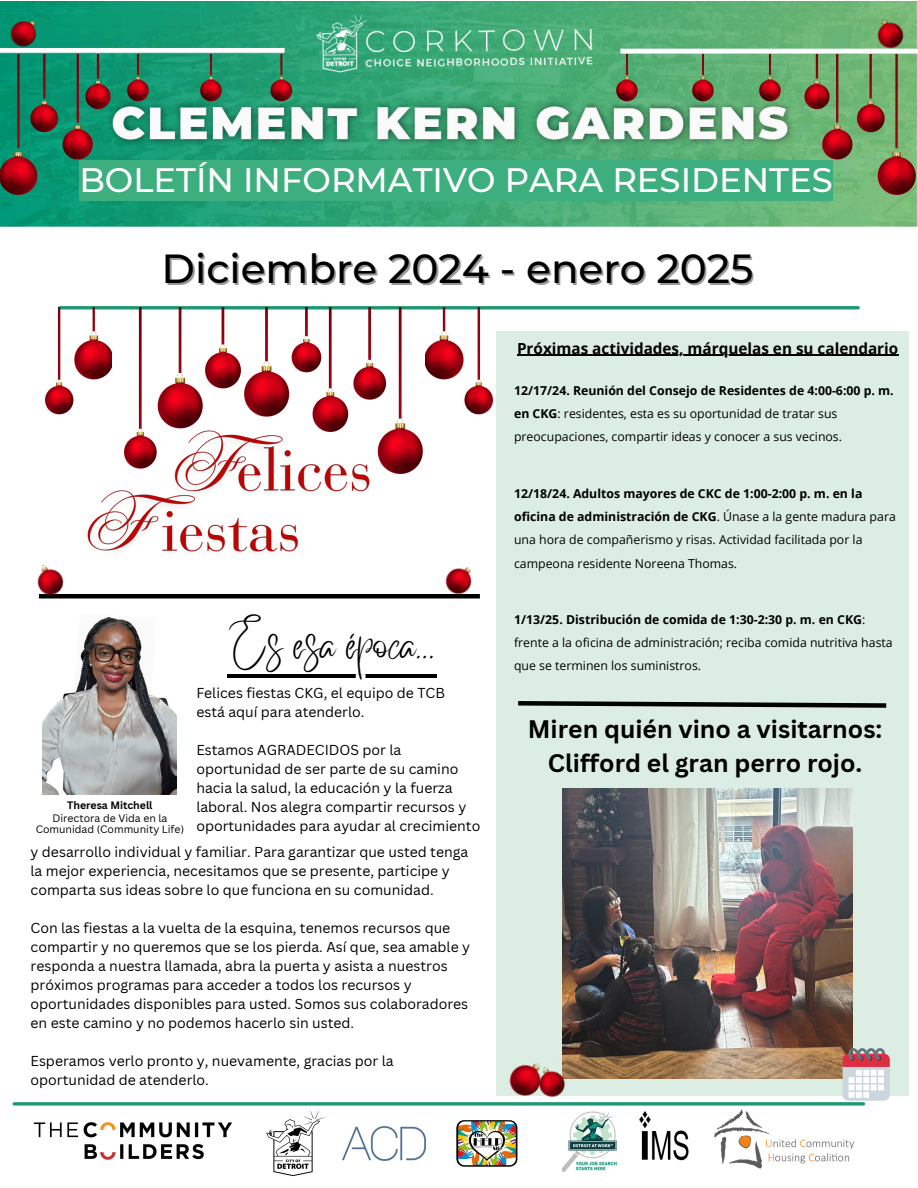
<style>
.page{position:relative;width:918px;height:1188px;background:#fff}
.page>*{position:absolute;margin:0;border:0;box-sizing:border-box;transform-origin:0 0}
.t1{font:500 40.5px "Montserrat";color:#000}
.t2{font:36px "Better Saturday";color:#000}
.t3{font:500 33.9px "Montserrat";color:#fff}
.t4{font:700 24.75px/34.5px "Canva Sans";color:#000;text-align:center}
.t5{font:700 15.3px "Open Sans";color:#000}
.t6{font:14.1px/18.9px "Canva Sans";color:#000}
.t7{font:12.3px/23.4px "Open Sans";color:#000}
.t8{font:10.5px/11.4px "Canva Sans";color:#000;text-align:center}
.t9{font:700 10.5px "Canva Sans";color:#000}
.s1{font-weight:700}
</style>
<div class="page">
<img style="left:0;top:2px;width:918px;height:225px">
<img style="left:33px;top:1122px;width:199px;height:38px">
<img style="left:266px;top:1110px;width:58px;height:67px">
<div style="left:496px;top:331px;width:413px;height:764px;background:#dcede4"></div>
<img style="left:563px;top:789px;width:290px;height:290px">
<svg style="left:14px;top:1102px;width:850px;height:4px;background:#3fa788"></svg>
<hr style="left:60px;top:306px;width:798px;height:3px;background:#1c9872">
<img style="left:343px;top:1127px;width:83px;height:34px">
<img style="left:639px;top:1111px;width:50px;height:50px">
<img style="left:711px;top:1103px;width:151px;height:66px">
<hr style="left:39px;top:594px;width:441px;height:4px;background:#000">
<svg style="left:843px;top:1048px;width:47px;height:53px;background:#d0b2b9"></svg>
<img style="left:563px;top:1111px;width:53px;height:61px">
<img style="left:43px;top:617px;width:134px;height:177px">
<img style="left:45px;top:308px;width:66px;height:107px">
<img style="left:804px;top:54px;width:112px;height:141px">
<img style="left:0;top:54px;width:111px;height:141px">
<img style="left:124px;top:54px;width:25px;height:60px">
<img style="left:197px;top:54px;width:25px;height:60px">
<img style="left:268px;top:54px;width:25px;height:60px">
<img style="left:613px;top:54px;width:25px;height:60px">
<img style="left:690px;top:54px;width:25px;height:60px">
<img style="left:757px;top:54px;width:24px;height:60px">
<img style="left:124px;top:308px;width:298px;height:165px">
<img style="left:426px;top:308px;width:66px;height:107px">
<img style="left:438px;top:567px;width:42px;height:32px">
<img style="left:3px;top:11px;width:42px;height:43px">
<img style="left:551px;top:1062px;width:19px;height:41px">
<img style="left:37px;top:560px;width:32px;height:39px">
<img style="left:871px;top:13px;width:38px;height:41px">
<img style="left:501px;top:1063px;width:50px;height:41px">
<hr style="left:517px;top:355px;width:381px;height:1px;background:#000">
<svg style="left:518px;top:701px;width:369px;height:7px"></svg>
<img style="left:456px;top:1120px;width:62px;height:46px;border-radius:8px">
<hr style="left:227px;top:675px;width:210px;height:3px;background:#000">
<img style="left:292px;top:442px;width:84px;height:50px">
<img style="left:207px;top:523px;width:91px;height:30px">
<img style="left:166px;top:414px;width:126px;height:109px">
<img style="left:87px;top:473px;width:118px;height:80px">
<div style="left:79px;top:160px;width:754px;height:41px;background:#3dae7e"></div>
<p class="t3" style="left:79px;top:159px;width:755px">BOLETÍN INFORMATIVO PARA RESIDENTES</p>
<p class="t1" style="left:162px;top:244px;width:593px">Diciembre 2024 - enero 2025</p>
<p class="t5" style="left:517px;top:337px;width:383px">Próximas actividades, márquelas en su calendario</p>
<p class="t7" style="left:514px;top:378px;width:381px"><span class="s1">12/17/24. Reunión del Consejo de Residentes de 4:00-6:00 p. m. en CKG</span>: residentes, esta es su oportunidad de tratar sus preocupaciones, compartir ideas y conocer a sus vecinos.</p>
<p class="t2" style="left:227px;top:639px;width:211px">Es esa época...</p>
<h3 class="t6" style="left:196px;top:684px;width:250px">Felices fiestas CKG, el equipo de TCB</h3>
<h2 class="t6" style="left:196px;top:702px;width:170px">está aquí para atenderlo.</h2>
<p class="t6" style="left:196px;top:740px;width:207px">Estamos AGRADECIDOS por la</p>
<p class="t6" style="left:196px;top:759px;width:264px">oportunidad de ser parte de su camino</p>
<p class="t6" style="left:196px;top:778px;width:271px">hacia la salud, la educación y la fuerza laboral. Nos alegra compartir recursos y</p>
<p class="t6" style="left:196px;top:816px;width:286px">oportunidades para ayudar al crecimiento</p>
<h6 class="t6" style="left:31px;top:843px;width:439px">y desarrollo individual y familiar. Para garantizar que usted tenga la mejor experiencia, necesitamos que se presente, participe y comparta sus ideas sobre lo que funciona en su comunidad.</h6>
<p class="t6" style="left:31px;top:918px;width:441px">Con las fiestas a la vuelta de la esquina, tenemos recursos que compartir y no queremos que se los pierda. Así que, sea amable y responda a nuestra llamada, abra la puerta y asista a nuestros próximos programas para acceder a todos los recursos y oportunidades disponibles para usted. Somos sus colaboradores en este camino y no podemos hacerlo sin usted.</p>
<p class="t6" style="left:31px;top:1051px;width:365px">Esperamos verlo pronto y, nuevamente, gracias por la oportunidad de atenderlo.</p>
<p class="t9" style="left:67px;top:798px;width:87px">Theresa Mitchell</p>
<p class="t8" style="left:36px;top:812px;width:150px">Directora de Vida en la<br>Comunidad (Community Life)</p>
<p class="t7" style="left:514px;top:481px;width:383px"><span class="s1">12/18/24. Adultos mayores de CKC de 1:00-2:00 p. m. en la oficina de administración de CKG</span>. Únase a la gente madura para una hora de compañerismo y risas. Actividad facilitada por la campeona residente Noreena Thomas.</p>
<p class="t7" style="left:514px;top:607px;width:380px"><span class="s1">1/13/25. Distribución de comida de 1:30-2:30 p. m. en CKG</span>: frente a la oficina de administración; reciba comida nutritiva hasta que se terminen los suministros.</p>
<p class="t4" style="left:528px;top:711px;width:356px">Miren quién vino a visitarnos:<br>Clifford el gran perro rojo.</p>
</div>
